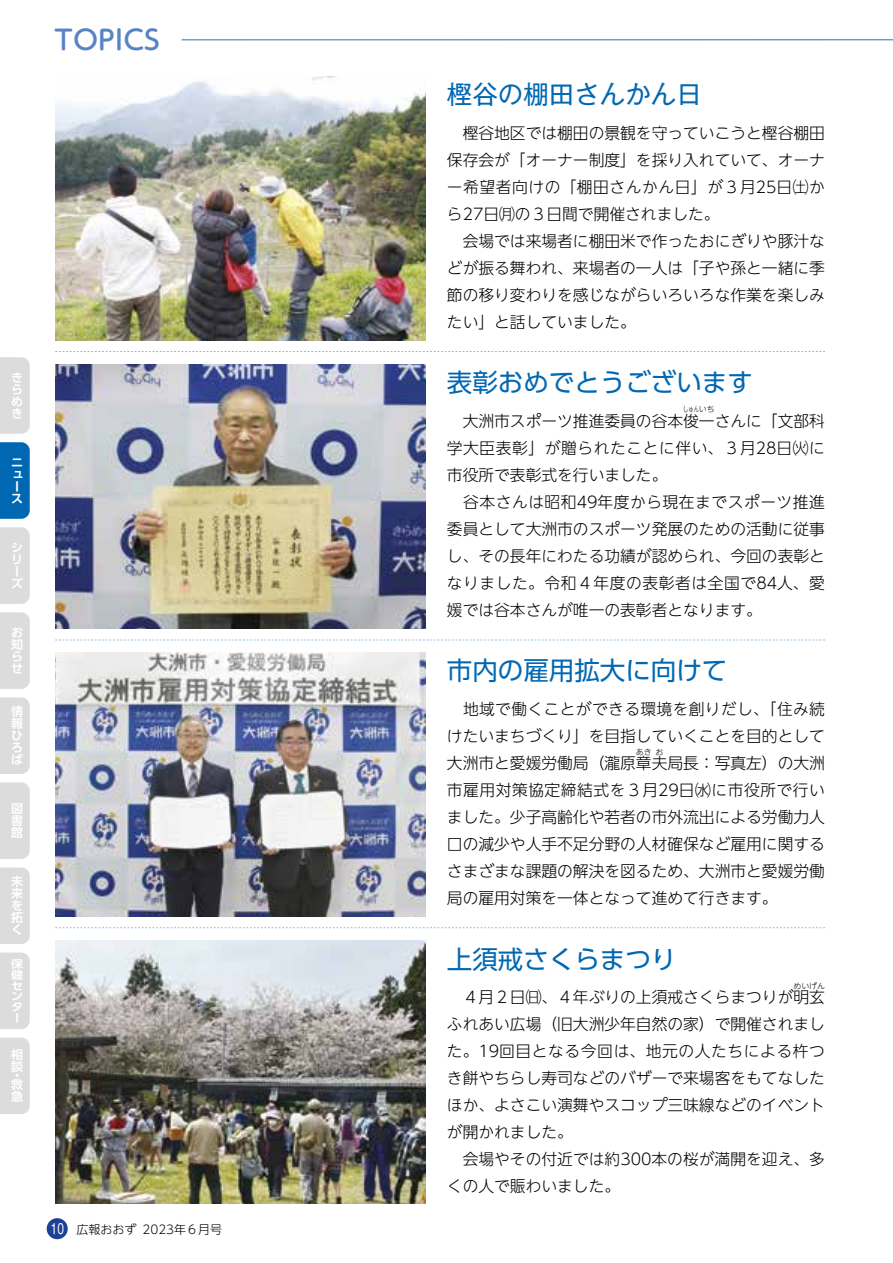
<style>
.page{position:relative;width:893px;height:1263px;background:#fff}
.page>*{position:absolute;margin:0;border:0;box-sizing:border-box;transform-origin:0 0}
.t1{font:500 27px "UD Shin M Go Pr 6 N";color:#5784c4}
.t2{font:25.5px "UD Shin Go Pr 6 N";color:#0068b3}
.t3{font:25.5px "Gothic MB101 Pr 5";color:#0068b3}
.t4{font:300 15.75px/27px "UD Shin Go NT Pr 6 N";color:#000}
.t5{font:700 12px/12px "UD Shin Go Pr 6 N De";color:#fff;text-align:justify}
.t6{font:300 12px "UD Shin Go NT Pr 6 N";color:#000}
.t7{font:700 10.8px/10.8px "UD Shin Go Pr 6 N De";color:#fff;text-align:justify;scale:1.11 1}
.t8{font:300 7.8px "UD Shin Go NT Pr 6 N";color:#000}
.t9{font:300 7.8px "UD Shin Go NT Pr 6 N";color:#000;scale:.67 1}
.s1{font-family:"Shin M Go Pro";font-weight:400;font-size:13.5px;color:#fff}
</style>
<div class="page">
<svg style="left:55px;top:351px;width:770px;height:1px"></svg>
<svg style="left:55px;top:640px;width:770px;height:1px"></svg>
<svg style="left:55px;top:928px;width:770px;height:1px"></svg>
<hr style="left:182px;top:39px;width:711px;height:1px;background:#0068b3">
<img style="left:55px;top:77px;width:370px;height:263px">
<img style="left:55px;top:365px;width:370px;height:263px">
<img style="left:55px;top:653px;width:370px;height:263px">
<img style="left:55px;top:941px;width:370px;height:262px">
<div style="left:47px;top:1218px;width:21px;height:21px;background:#1d4294;border-radius:50%"></div>
<div style="left:0;top:527px;width:30px;height:77px;background:#dcdcdc"></div>
<div style="left:0;top:612px;width:30px;height:77px;background:#dcdcdc"></div>
<div style="left:0;top:697px;width:30px;height:77px;background:#dcdcdc"></div>
<div style="left:0;top:782px;width:30px;height:77px;background:#dcdcdc"></div>
<div style="left:0;top:867px;width:30px;height:77px;background:#dcdcdc"></div>
<div style="left:0;top:952px;width:30px;height:77px;background:#dcdcdc"></div>
<div style="left:0;top:1037px;width:30px;height:77px;background:#dcdcdc"></div>
<div style="left:0;top:357px;width:30px;height:77px;background:#dcdcdc"></div>
<div style="left:0;top:442px;width:30px;height:77px;background:#0068b3"></div>
<h1 class="t1" style="left:54px;top:17px;width:107px">TOPICS</h1>
<p class="t5" style="left:11px;top:371px;width:13px">きらめき</p>
<p class="t5" style="left:11px;top:456px;width:13px;text-align:left">ニュース</p>
<p class="t5" style="left:11px;top:541px;width:14px;text-align:left">シリーズ</p>
<p class="t5" style="left:11px;top:626px;width:13px">お知らせ</p>
<p class="t5" style="left:11px;top:705px;width:14px">情報ひろば</p>
<p class="t5" style="left:11px;top:802px;width:13px">図書館</p>
<p class="t5" style="left:11px;top:875px;width:13px">未来を拓く</p>
<p class="t7" style="left:11px;top:958px;width:12px">保健センター</p>
<p class="t5" style="left:11px;top:1048px;width:13px">相談</p>
<p class="t5" style="left:11px;top:1071px;width:13px;line-height:9px">・救</p>
<p class="t5" style="left:11px;top:1090px;width:13px">急</p>
<p class="t6" style="left:51px;top:1219px;width:173px"><span class="s1">10</span> 広報おおず 2023年６月号</p>
<h2 class="t3" style="left:447px;top:73px;width:256px">樫谷の棚田さんかん日</h2>
<p class="t4" style="left:447px;top:119px;width:380px">　樫谷地区では棚田の景観を守っていこうと樫谷棚田保存会が「オーナー制度」を採り入れていて、オーナー希望者向けの「棚田さんかん日」が３月25日㈯から27日㈪の３日間で開催されました。<br>　会場では来場者に棚田米で作ったおにぎりや豚汁などが振る舞われ、来場者の一人は「子や孫と一緒に季節の移り変わりを感じながらいろいろな作業を楽しみたい」と話していました。</p>
<h2 class="t2" style="left:447px;top:362px;width:307px">表彰おめでとうございます</h2>
<p class="t9" style="left:683px;top:403px;width:49px">しゅんいち</p>
<p class="t4" style="left:447px;top:434px;width:380px">学大臣表彰」が贈られたことに伴い、３月28日㈫に市役所で表彰式を行いました。<br>　谷本さんは昭和49年度から現在までスポーツ推進委員として大洲市のスポーツ発展のための活動に従事し、その長年にわたる功績が認められ、今回の表彰となりました。令和４年度の表彰者は全国で84人、愛媛では谷本さんが唯一の表彰者となります。</p>
<p class="t4" style="left:447px;top:407px;width:379px">　大洲市スポーツ推進委員の谷本俊一さんに「文部科</p>
<h2 class="t2" style="left:447px;top:650px;width:282px">市内の雇用拡大に向けて</h2>
<p class="t4" style="left:447px;top:695px;width:380px;text-align:justify">　地域で働くことができる環境を創りだし、「住み続けたいまちづくり」を目指していくことを目的として大洲市と愛媛労働局（瀧原章夫局長：写真左）の大洲</p>
<p class="t8" style="left:636px;top:745px;width:17px">あき</p>
<p class="t8" style="left:656px;top:745px;width:9px">お</p>
<p class="t4" style="left:447px;top:776px;width:379px;text-align:justify">市雇用対策協定締結式を３月29日㈬に市役所で行いました。少子高齢化や若者の市外流出による労働力人口の減少や人手不足分野の人材確保など雇用に関するさまざまな課題の解決を図るため、大洲市と愛媛労働局の雇用対策を一体となって進めて行きます。</p>
<h2 class="t2" style="left:447px;top:938px;width:231px">上須戒さくらまつり</h2>
<p class="t8" style="left:793px;top:979px;width:33px">めいげん</p>
<p class="t4" style="left:447px;top:1010px;width:380px">ふれあい広場（旧大洲少年自然の家）で開催されました。19回目となる今回は、地元の人たちによる杵つき餅やちらし寿司などのバザーで来場客をもてなしたほか、よさこい演舞やスコップ三味線などのイベントが開かれました。<br>　会場やその付近では約300本の桜が満開を迎え、多くの人で賑わいました。</p>
<p class="t4" style="left:447px;top:983px;width:380px">　４月２日㈰、４年ぶりの上須戒さくらまつりが明玄</p>
</div>
